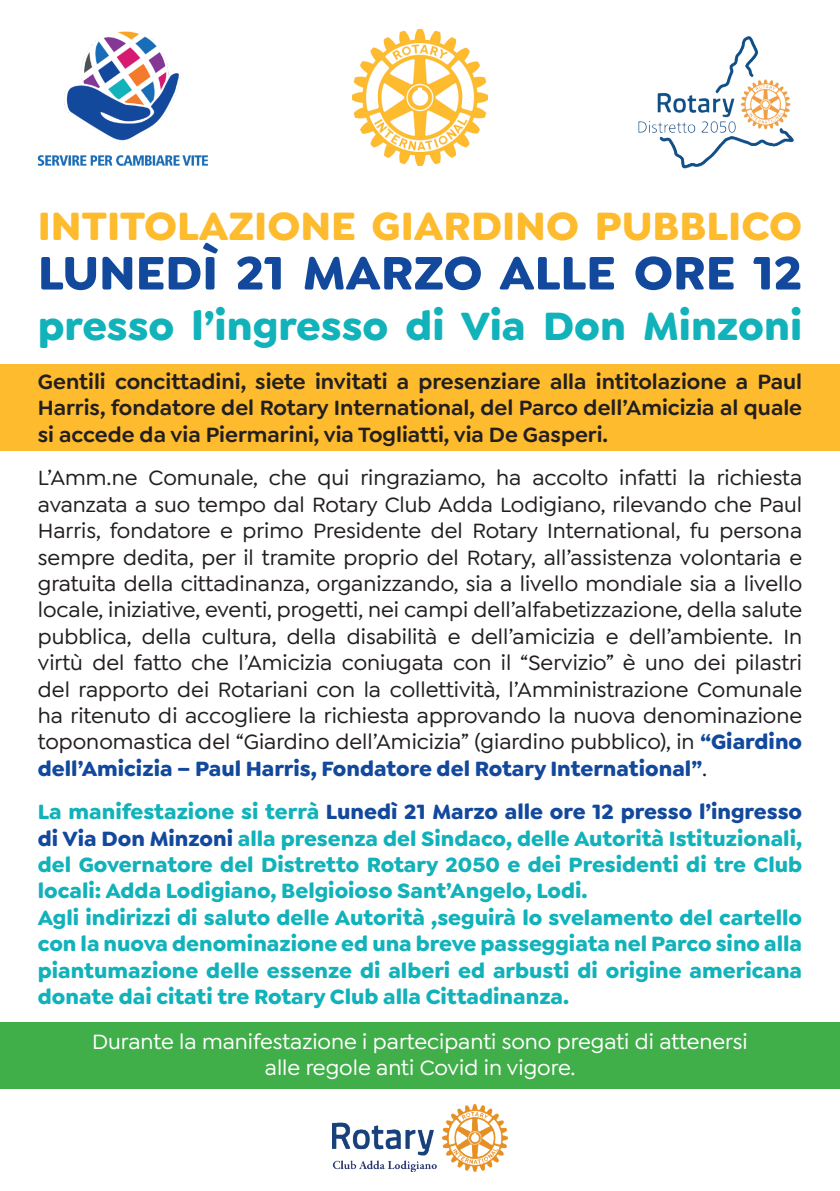
<style>
.page{position:relative;width:840px;height:1191px;background:#fff}
.page>*{position:absolute;margin:0;border:0;box-sizing:border-box;transform-origin:0 0}
.t1{font:700 50px "Goldplay";color:#13499c}
.t2{font:700 42px "Goldplay";color:#11b2ba}
.t3{font:700 42px "Goldplay";color:#fdbb2d}
.t4{font:500 22px/26.4px "Goldplay";color:#231f20;text-align:justify}
.t5{font:700 22px/26.4px "Goldplay";color:#11b2ba}
.t6{font:600 22px/26.4px "Goldplay";color:#231f20;text-align:justify}
.t7{font:500 22px/26.4px "Goldplay";color:#fff;text-align:center}
.s1{font-weight:700;color:#13499c}
.s2{color:#13499c}
</style>
<div class="page">
<div style="left:0;top:1022px;width:839px;height:66px;background:#40ae49"></div>
<div style="left:0;top:364px;width:839px;height:87px;background:#fdbb2d"></div>
<img style="left:38px;top:31px;width:169px;height:135px">
<img style="left:638px;top:36px;width:156px;height:133px">
<img style="left:352px;top:30px;width:135px;height:135px">
<img style="left:332px;top:1104px;width:175px;height:67px">
<h2 class="t3" style="left:38px;top:198px;width:765px">INTITOLAZIONE GIARDINO PUBBLICO</h2>
<h1 class="t1" style="left:38px;top:240px;width:765px">LUNEDÌ 21 MARZO ALLE ORE 12</h1>
<h2 class="t2" style="left:38px;top:298px;width:765px">presso l’ingresso di Via Don Minzoni</h2>
<p class="t6" style="left:38px;top:368px;width:765px">Gentili concittadini, siete invitati a presenziare alla intitolazione a Paul Harris, fondatore del Rotary International, del Parco dell’Amicizia al quale si accede da via Piermarini, via Togliatti, via De Gasperi.</p>
<p class="t4" style="left:38px;top:465px;width:765px">L’Amm.ne Comunale, che qui ringraziamo, ha accolto infatti la richiesta avanzata a suo tempo dal Rotary Club Adda Lodigiano, rilevando che Paul Harris, fondatore e primo Presidente del Rotary International, fu persona sempre dedita, per il tramite proprio del Rotary, all’assistenza volontaria e gratuita della cittadinanza, organizzando, sia a livello mondiale sia a livello locale, iniziative, eventi, progetti, nei campi dell’alfabetizzazione, della salute pubblica, della cultura, della disabilità e dell’amicizia e dell’ambiente. In virtù del fatto che l’Amicizia coniugata con il “Servizio” è uno dei pilastri del rapporto dei Rotariani con la collettività, l’Amministrazione Comunale ha ritenuto di accogliere la richiesta approvando la nuova denominazione toponomastica del “Giardino dell’Amicizia” (giardino pubblico), in <span class="s1">“Giardino dell’Amicizia – Paul Harris, Fondatore del Rotary International”</span>.</p>
<p class="t5" style="left:38px;top:798px;width:765px">La manifestazione si terrà <span class="s2">Lunedì 21 Marzo alle ore 12 presso l’ingresso di Via Don Minzoni</span> alla presenza del Sindaco, delle Autorità Istituzionali, del Governatore del Distretto Rotary 2050 e dei Presidenti di tre Club locali: Adda Lodigiano, Belgioioso Sant’Angelo, Lodi.<br>Agli indirizzi di saluto delle Autorità ,seguirà lo svelamento del cartello con la nuova denominazione ed una breve passeggiata nel Parco sino alla piantumazione delle essenze di alberi ed arbusti di origine americana donate dai citati tre Rotary Club alla Cittadinanza.</p>
<p class="t7" style="left:92px;top:1028px;width:656px">Durante la manifestazione i partecipanti sono pregati di attenersi alle regole anti Covid in vigore.</p>
</div>
